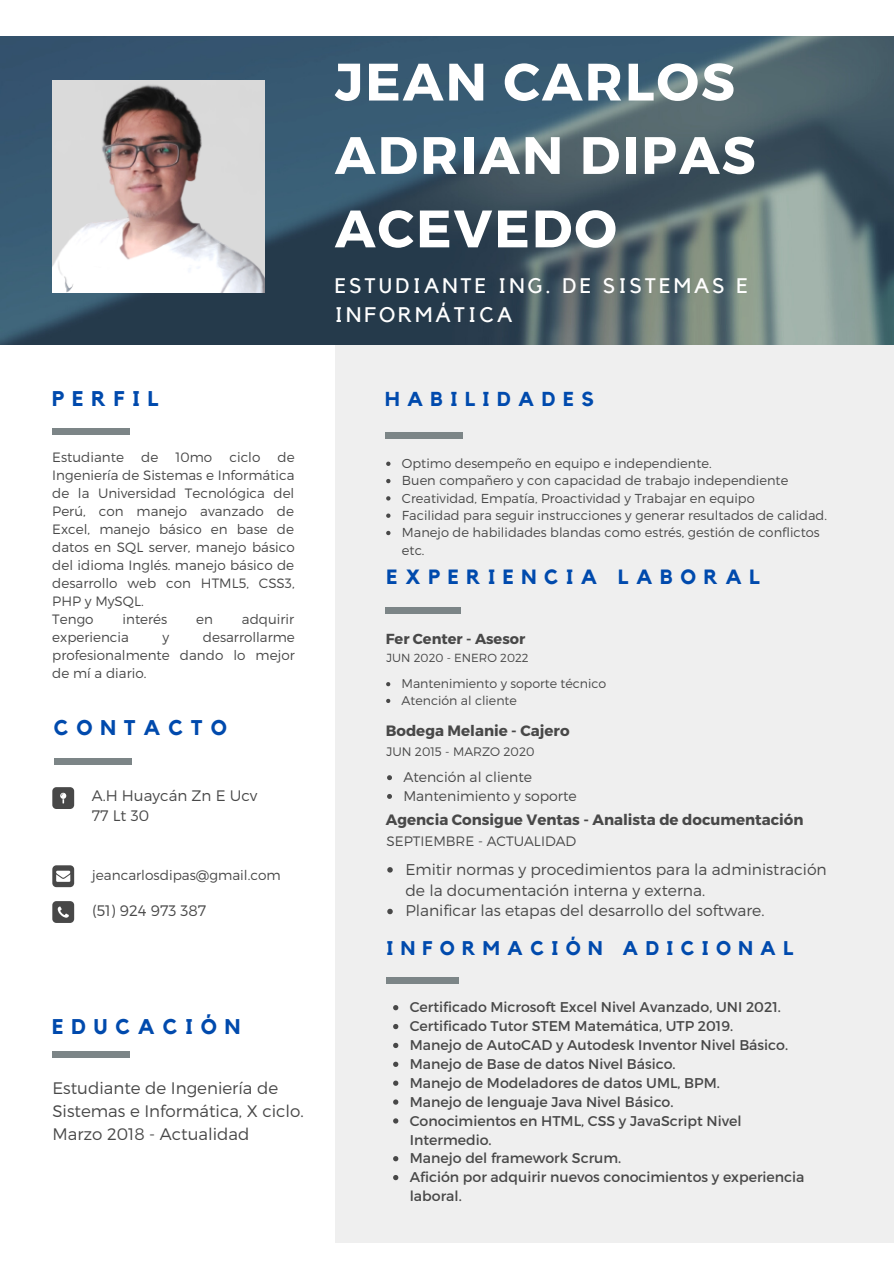
<style>
.page{position:relative;width:894px;height:1264px;background:#fff}
.page>*{position:absolute;margin:0;border:0;box-sizing:border-box;transform-origin:0 0}
.t1{font:700 52.5px/73.3px "Montserrat";letter-spacing:.04em;color:#fff}
.t2{font:700 21.15px "Kollektif";letter-spacing:.37em;color:#004aad}
.t3{font:21px/29.2px "Kollektif";letter-spacing:.145em;color:#fff}
.t4{font:700 20.55px "Kollektif";letter-spacing:.37em;color:#004aad}
.t5{font:700 20.1px "Kollektif";letter-spacing:.37em;color:#004aad}
.t6{font:700 19.8px "Kollektif";letter-spacing:.37em;color:#004aad}
.t7{font:300 16.65px/23px "Montserrat";color:#484848}
.t8{font:300 15.6px/20.9px "Montserrat";color:#484848}
.t9{font:300 15.15px/20.2px "Montserrat";color:#484848}
.t10{font:700 15px "Montserrat";color:#484848}
.t11{font:700 14.55px "Montserrat";color:#484848}
.t12{font:14.1px/18.9px "Montserrat";color:#484848}
.t13{font:300 13.95px/18.8px "Montserrat";color:#484848}
.t14{font:300 13.65px "Montserrat";color:#484848}
.t15{font:300 13.5px/18px "Montserrat";color:#484848}
.t16{font:300 13.05px/17.2px "Montserrat";color:#484848}
.t17{font:300 12.6px/16.8px "Montserrat";color:#484848}
.t18{font:300 12.3px "Montserrat";color:#484848}
.t19{font:300 11.7px "Montserrat";color:#484848}
</style>
<div class="page">
<div style="left:335px;top:313px;width:558px;height:929px;background:#efefef"></div>
<img style="left:0;top:36px;width:893px;height:309px">
<div style="left:52px;top:428px;width:78px;height:7px;background:#7c8587"></div>
<div style="left:52px;top:1051px;width:78px;height:6px;background:#7c8587"></div>
<div style="left:54px;top:758px;width:77px;height:7px;background:#7c8587"></div>
<svg style="left:52px;top:787px;width:22px;height:22px"></svg>
<svg style="left:52px;top:865px;width:22px;height:22px"></svg>
<svg style="left:52px;top:901px;width:22px;height:22px"></svg>
<svg style="left:386px;top:461px;width:4px;height:5px"></svg>
<svg style="left:386px;top:479px;width:4px;height:4px"></svg>
<svg style="left:386px;top:496px;width:4px;height:4px"></svg>
<svg style="left:386px;top:513px;width:4px;height:5px"></svg>
<svg style="left:386px;top:531px;width:4px;height:4px"></svg>
<div style="left:385px;top:432px;width:77px;height:6px;background:#7c8587"></div>
<svg style="left:386px;top:682px;width:4px;height:4px"></svg>
<svg style="left:386px;top:698px;width:4px;height:5px"></svg>
<div style="left:386px;top:607px;width:75px;height:6px;background:#7c8587"></div>
<svg style="left:393px;top:1005px;width:5px;height:5px"></svg>
<svg style="left:393px;top:1024px;width:5px;height:5px"></svg>
<svg style="left:393px;top:1042px;width:5px;height:6px"></svg>
<svg style="left:393px;top:1061px;width:5px;height:5px"></svg>
<svg style="left:393px;top:1080px;width:5px;height:5px"></svg>
<svg style="left:393px;top:1099px;width:5px;height:5px"></svg>
<svg style="left:393px;top:1118px;width:5px;height:5px"></svg>
<svg style="left:393px;top:1156px;width:5px;height:5px"></svg>
<svg style="left:393px;top:1175px;width:5px;height:5px"></svg>
<div style="left:386px;top:977px;width:72px;height:6px;background:#7c8587"></div>
<img style="left:52px;top:81px;width:212px;height:212px">
<svg style="left:387px;top:775px;width:5px;height:5px"></svg>
<svg style="left:387px;top:794px;width:5px;height:4px"></svg>
<svg style="left:387px;top:867px;width:5px;height:5px"></svg>
<svg style="left:387px;top:908px;width:5px;height:6px"></svg>
<h2 class="t2" style="left:52px;top:389px;width:107px">PERFIL</h2>
<p class="t15" style="left:52px;top:447px;width:244px;text-indent:225px">de<br>Ingeniería de Sistemas e Informática de la Universidad Tecnológica del<br>Perú, con manejo avanzado de<br>Excel, manejo básico en base de datos en SQL server, manejo básico del idioma Inglés. manejo básico de desarrollo web con HTML5, CSS3,<br>PHP y MySQL.<br>Tengo</p>
<p class="t15" style="left:52px;top:447px;width:73px">Estudiante</p>
<p class="t15" style="left:141px;top:447px;width:19px">de</p>
<p class="t15" style="left:175px;top:447px;width:38px">10mo</p>
<p class="t15" style="left:229px;top:447px;width:32px">ciclo</p>
<p class="t15" style="left:122px;top:610px;width:46px">interés</p>
<p class="t15" style="left:196px;top:610px;width:18px">en</p>
<p class="t15" style="left:242px;top:610px;width:54px">adquirir</p>
<p class="t15" style="left:52px;top:628px;width:78px">experiencia</p>
<p class="t15" style="left:162px;top:628px;width:8px">y</p>
<p class="t15" style="left:52px;top:628px;width:244px;text-align:justify;text-indent:150px">desarrollarme profesionalmente dando lo mejor de mí a diario.</p>
<h2 class="t2" style="left:54px;top:718px;width:175px">CONTACTO</h2>
<p class="t9" style="left:92px;top:784px;width:167px">A.H Huaycán Zn E Ucv<br>77 Lt 30</p>
<p class="t14" style="left:92px;top:866px;width:190px">jeancarlosdipas@gmail.com</p>
<p class="t9" style="left:92px;top:900px;width:116px">(51) 924 973 387</p>
<h2 class="t2" style="left:52px;top:1017px;width:189px">EDUCACIÓN</h2>
<p class="t7" style="left:52px;top:1076px;width:253px">Estudiante de Ingeniería de<br>Sistemas e Informática, X ciclo.<br>Marzo 2018 - Actualidad</p>
<h1 class="t1" style="left:335px;top:42px;width:422px">JEAN CARLOS<br>ADRIAN DIPAS<br>ACEVEDO</h1>
<h3 class="t3" style="left:335px;top:272px;width:414px">ESTUDIANTE ING. DE SISTEMAS E<br>INFORMÁTICA</h3>
<h3 class="t5" style="left:385px;top:390px;width:210px">HABILIDADES</h3>
<p class="t16" style="left:402px;top:454px;width:426px">Optimo desempeño en equipo e independiente.<br>Buen compañero y con capacidad de trabajo independiente Creatividad, Empatía, Proactividad y Trabajar en equipo<br>Facilidad para seguir instrucciones y generar resultados de calidad.<br>Manejo de habilidades blandas como estrés, gestión de conflictos etc.</p>
<h3 class="t4" style="left:386px;top:567px;width:375px">EXPERIENCIA LABORAL</h3>
<p class="t11" style="left:385px;top:629px;width:141px">Fer Center - Asesor</p>
<p class="t17" style="left:401px;top:675px;width:206px">Mantenimiento y soporte técnico<br>Atención al cliente</p>
<p class="t19" style="left:386px;top:650px;width:144px">JUN 2020 - ENERO 2022</p>
<p class="t10" style="left:385px;top:721px;width:185px">Bodega Melanie - Cajero</p>
<p class="t13" style="left:403px;top:767px;width:175px">Atención al cliente<br>Mantenimiento y soporte</p>
<p class="t18" style="left:386px;top:743px;width:150px">JUN 2015 - MARZO 2020</p>
<p class="t10" style="left:386px;top:809px;width:419px">Agencia Consigue Ventas - Analista de documentación</p>
<p class="t8" style="left:405px;top:858px;width:423px">Emitir normas y procedimientos para la administración de la documentación interna y externa.<br>Planificar las etapas del desarrollo del software.</p>
<p class="t14" style="left:386px;top:832px;width:191px">SEPTIEMBRE - ACTUALIDAD</p>
<h3 class="t6" style="left:386px;top:938px;width:408px">INFORMACIÓN ADICIONAL</h3>
<p class="t12" style="left:409px;top:997px;width:396px">Certificado Microsoft Excel Nivel Avanzado, UNI 2021.<br>Certificado Tutor STEM Matemática, UTP 2019.<br>Manejo de AutoCAD y Autodesk Inventor Nivel Básico.<br>Manejo de Base de datos Nivel Básico.<br>Manejo de Modeladores de datos UML, BPM.<br>Manejo de lenguaje Java Nivel Básico.<br>Conocimientos en HTML, CSS y JavaScript Nivel Intermedio.<br>Manejo del framework Scrum.<br>Afición por adquirir nuevos conocimientos y experiencia laboral.</p>
</div>
